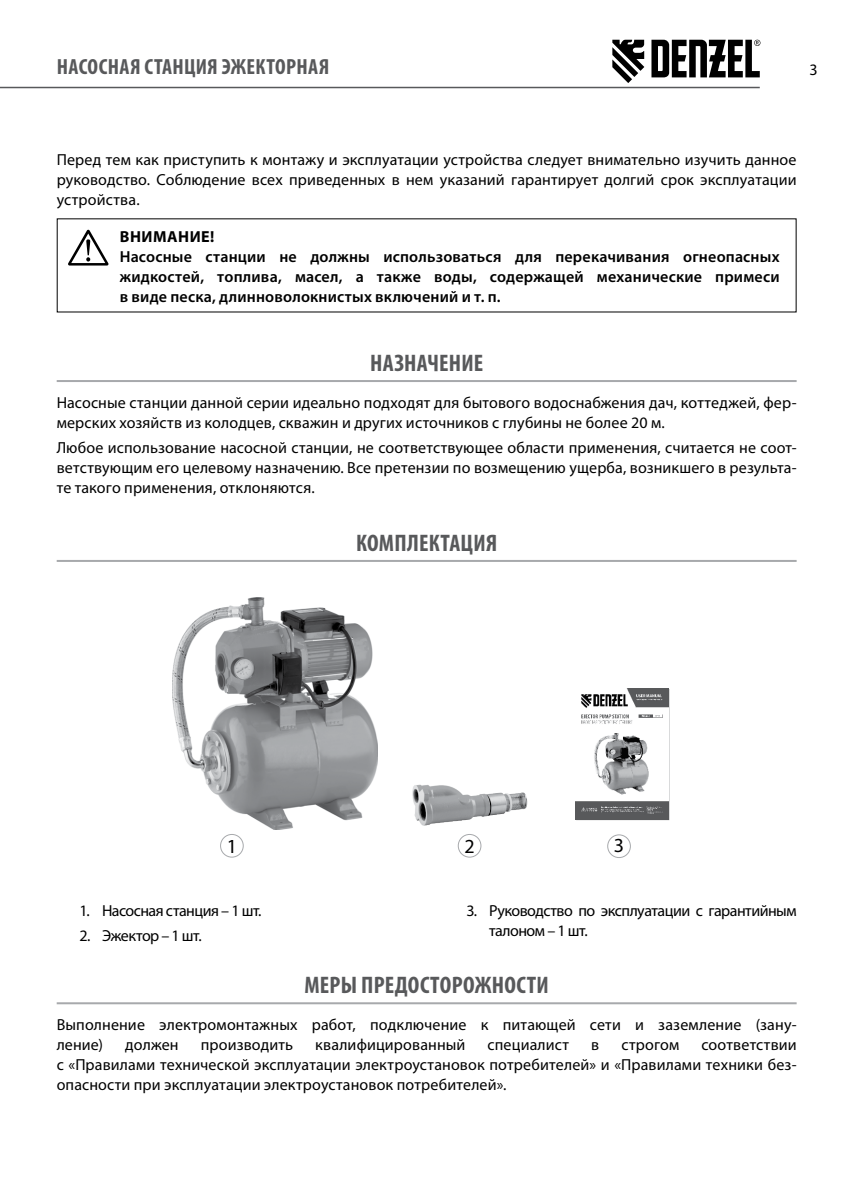
<style>
.page{position:relative;width:842px;height:1191px;background:#fff}
.page>*{position:absolute;margin:0;border:0;box-sizing:border-box;transform-origin:0 0}
.t1{font:700 condensed 24px "Myriad Pro";letter-spacing:.01em;color:#58595b}
.t2{font:700 condensed 22px "Myriad Pro";letter-spacing:.015em;color:#58595b}
.t3{font:20px "Myriad Pro";color:#000}
.t4{font:16px/20px "Myriad Pro";letter-spacing:.005em;color:#000;text-align:justify}
.t5{font:600 16px/20px "Myriad Pro";letter-spacing:.01em;color:#000;text-align:justify}
.t6{font:16px/20px "Myriad Pro";letter-spacing:-.03em;color:#000}
.t7{font:16px "Myriad Pro";letter-spacing:-.035em;color:#000}
.t8{font:700 16px "Myriad Pro";letter-spacing:.03em;color:#000}
</style>
<div class="page">
<hr style="left:0;top:87px;width:760px;height:1px;background:#58595b">
<svg style="left:612px;top:40px;width:32px;height:43px"></svg>
<svg style="left:651px;top:40px;width:109px;height:37px"></svg>
<hr style="left:57px;top:380px;width:740px;height:2px;background:#a7a9ac">
<hr style="left:57px;top:560px;width:740px;height:2px;background:#a7a9ac">
<div style="left:220px;top:834px;width:24px;height:23px;border:1px solid #a7a9ac;border-radius:50%"></div>
<div style="left:607px;top:834px;width:24px;height:24px;border:1px solid #a7a9ac;border-radius:50%"></div>
<img style="left:173px;top:598px;width:200px;height:231px">
<img style="left:340px;top:712px;width:259px;height:146px">
<img style="left:576px;top:688px;width:92px;height:131px">
<hr style="left:57px;top:1002px;width:740px;height:2px;background:#a7a9ac">
<svg style="left:68px;top:230px;width:40px;height:35px"></svg>
<h2 class="t2" style="left:57px;top:53px;width:274px">НАСОСНАЯ СТАНЦИЯ ЭЖЕКТОРНАЯ</h2>
<p class="t4" style="left:809px;top:60px;width:10px">3</p>
<p class="t4" style="left:57px;top:149px;width:741px">Перед тем как приступить к монтажу и эксплуатации устройства следует внимательно изучить данное руководство. Соблюдение всех приведенных в нем указаний гарантирует долгий срок эксплуатации устройства.</p>
<p class="t8" style="left:120px;top:226px;width:96px">ВНИМАНИЕ!</p>
<p class="t5" style="left:120px;top:246px;width:661px">Насосные станции не должны использоваться для перекачивания огнеопасных жидкостей, топлива, масел, а также воды, содержащей механические примеси в виде песка, длинноволокнистых включений и т. п.</p>
<h1 class="t1" style="left:370px;top:348px;width:115px">НАЗНАЧЕНИЕ</h1>
<p class="t4" style="left:57px;top:392px;width:741px">Насосные станции данной серии идеально подходят для бытового водоснабжения дач, коттеджей, фер&shy;мерских хозяйств из колодцев, скважин и других источников с глубины не более 20 м.</p>
<p class="t4" style="left:57px;top:438px;width:741px">Любое использование насосной станции, не соответствующее области применения, считается не соот&shy;ветствующим его целевому назначению. Все претензии по возмещению ущерба, возникшего в результа&shy;те такого применения, отклоняются.</p>
<h1 class="t1" style="left:356px;top:527px;width:143px">КОМПЛЕКТАЦИЯ</h1>
<p class="t3" style="left:227px;top:833px;width:12px">1</p>
<p class="t3" style="left:464px;top:833px;width:12px">2</p>
<p class="t3" style="left:614px;top:833px;width:12px">3</p>
<p class="t7" style="left:79px;top:900px;width:184px">1. Насосная станция – 1 шт.</p>
<p class="t6" style="left:79px;top:925px;width:124px">2. Эжектор – 1 шт.</p>
<p class="t6" style="left:489px;top:900px;width:309px;text-indent:-23px">3. Руководство по эксплуатации с гарантийным талоном – 1 шт.</p>
<h1 class="t1" style="left:304px;top:970px;width:246px">МЕРЫ ПРЕДОСТОРОЖНОСТИ</h1>
<p class="t4" style="left:57px;top:1014px;width:741px">Выполнение электромонтажных работ, подключение к питающей сети и заземление (зану&shy;ление)</p>
<p class="t4" style="left:125px;top:1034px;width:55px">должен</p>
<p class="t4" style="left:201px;top:1034px;width:94px">производить</p>
<p class="t4" style="left:315px;top:1034px;width:152px">квалифицированный</p>
<p class="t4" style="left:488px;top:1034px;width:83px">специалист</p>
<p class="t4" style="left:591px;top:1034px;width:9px">в</p>
<p class="t4" style="left:621px;top:1034px;width:60px">строгом</p>
<p class="t4" style="left:57px;top:1034px;width:741px;text-indent:645px">соответствии с «Правилами технической эксплуатации электроустановок потребителей» и «Правилами техники без&shy;опасности при эксплуатации электроустановок потребителей».</p>
</div>
